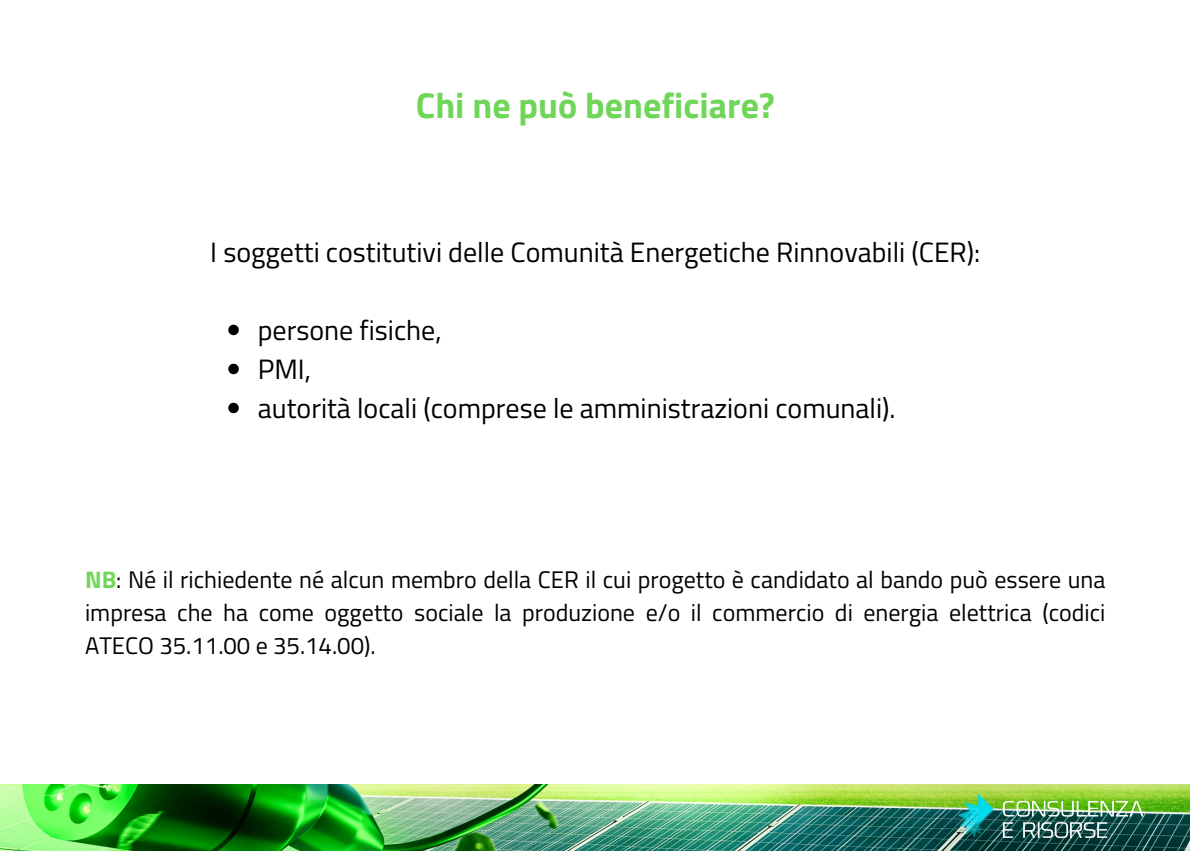
<style>
.page{position:relative;width:1190px;height:851px;background:#fff}
.page>*{position:absolute;margin:0;border:0;box-sizing:border-box;transform-origin:0 0}
.t1{font:700 36px "Titillium Web";color:#70d659}
.t2{font:28px "Titillium Web";color:#000}
.t3{font:24px/33px "Titillium Web";color:#000;text-align:justify}
.s1{font-weight:700;color:#70d659}
</style>
<div class="page">
<img style="left:0;top:784px;width:1190px;height:66px">
<img style="left:952px;top:791px;width:196px;height:51px">
<svg style="left:228px;top:324px;width:11px;height:11px"></svg>
<svg style="left:228px;top:363px;width:11px;height:11px"></svg>
<svg style="left:228px;top:402px;width:11px;height:11px"></svg>
<p class="t1" style="left:416px;top:77px;width:360px">Chi ne può beneficiare?</p>
<p class="t2" style="left:210px;top:230px;width:771px">I soggetti costitutivi delle Comunità Energetiche Rinnovabili (CER):</p>
<p class="t2" style="left:258px;top:308px;width:185px">persone fisiche,</p>
<p class="t2" style="left:258px;top:347px;width:55px">PMI,</p>
<p class="t2" style="left:258px;top:386px;width:639px">autorità locali (comprese le amministrazioni comunali).</p>
<p class="t3" style="left:85px;top:562px;width:1022px"><span class="s1">NB</span>: Né il richiedente né alcun membro della CER il cui progetto è candidato al bando può essere una impresa che ha come oggetto sociale la produzione e/o il commercio di energia elettrica (codici ATECO 35.11.00 e 35.14.00).</p>
</div>
